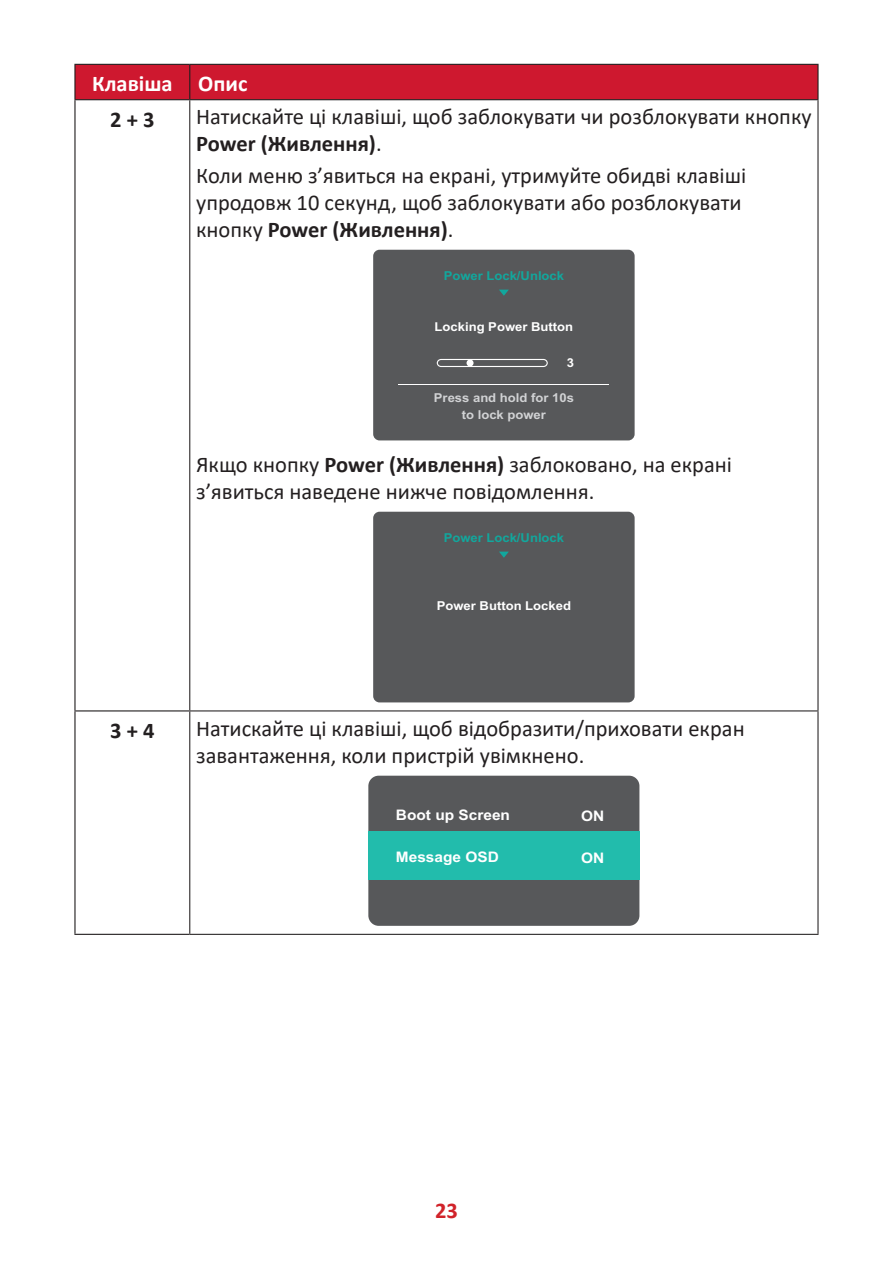
<style>
.page{position:relative;width:893px;height:1263px;background:#fff}
.page>*{position:absolute;margin:0;border:0;box-sizing:border-box;transform-origin:0 0}
.Body{font:22.5px/27px "Calibri";color:#231f20}
.Body-2{font:700 22.5px "Calibri";color:#fff}
.Body-3{font:700 22.5px "Calibri";color:#231f20}
.t1{font:700 22.5px "Calibri";color:#d1232a}
.t2{font:700 14.55px "Arial";color:#fff;scale:1.06 1}
.t3{font:700 12.3px "Arial";color:#fff;scale:1.06 1}
.t4{font:700 12.3px "Arial";color:#12a79d;scale:1.06 1}
.t5{font:700 12.3px/17px "Arial";color:#d1d2d4;text-align:center;scale:1.06 1}
.s1{font-weight:700}
</style>
<div class="page">
<div style="left:76px;top:65px;width:741px;height:34px;background:#ce182f"></div>
<hr style="left:189px;top:100px;width:1px;height:610px;background:#231f20">
<hr style="left:817px;top:100px;width:1px;height:610px;background:#231f20">
<hr style="left:189px;top:710px;width:629px;height:1px;background:#231f20">
<hr style="left:189px;top:711px;width:1px;height:223px;background:#231f20">
<hr style="left:817px;top:711px;width:1px;height:223px;background:#231f20">
<hr style="left:189px;top:934px;width:629px;height:1px;background:#231f20">
<hr style="left:190px;top:64px;width:629px;height:1px;background:#231f20">
<hr style="left:817px;top:65px;width:2px;height:34px;background:#231f20">
<hr style="left:74px;top:99px;width:116px;height:1px;background:#231f20">
<hr style="left:190px;top:99px;width:629px;height:1px;background:#231f20">
<hr style="left:74px;top:64px;width:116px;height:1px;background:#231f20">
<hr style="left:74px;top:65px;width:2px;height:34px;background:#231f20">
<hr style="left:189px;top:65px;width:1px;height:34px;background:#231f20">
<hr style="left:74px;top:711px;width:2px;height:223px;background:#231f20">
<hr style="left:74px;top:934px;width:115px;height:1px;background:#231f20">
<hr style="left:74px;top:100px;width:2px;height:610px;background:#231f20">
<hr style="left:74px;top:710px;width:115px;height:1px;background:#231f20">
<div style="left:373px;top:250px;width:262px;height:190px;background:#57585a;border-radius:6px"></div>
<hr style="left:398px;top:384px;width:211px;height:1px;background:#fff">
<div style="left:437px;top:359px;width:111px;height:8px;border:1px solid #fff;border-radius:4px"></div>
<div style="left:466px;top:359px;width:8px;height:7px;background:#fff;border-radius:50%"></div>
<svg style="left:499px;top:290px;width:10px;height:6px"></svg>
<div style="left:373px;top:512px;width:262px;height:190px;background:#57585a;border-radius:6px"></div>
<svg style="left:499px;top:552px;width:10px;height:6px"></svg>
<div style="left:368px;top:776px;width:271px;height:150px;background:#57585a;border-radius:10px"></div>
<div style="left:368px;top:831px;width:271px;height:49px;background:#22bcac"></div>
<p class="Body-2" style="left:92px;top:68px;width:82px">Клавіша</p>
<p class="Body-2" style="left:198px;top:68px;width:51px">Опис</p>
<p class="Body-3" style="left:110px;top:103px;width:46px">2 + 3</p>
<p class="Body" style="left:196px;top:103px;width:617px">Натискайте ці клавіші, щоб заблокувати чи розблокувати кнопку<br><span class="s1">Power (Живлення)</span>.</p>
<p class="Body" style="left:196px;top:161px;width:552px">Коли меню з’явиться на екрані, утримуйте обидві клавіші упродовж 10 секунд, щоб заблокувати або розблокувати кнопку <span class="s1">Power (Живлення)</span>.</p>
<p class="t4" style="left:444px;top:267px;width:115px">Power Lock/Unlock</p>
<p class="t3" style="left:435px;top:318px;width:132px">Locking Power Button</p>
<p class="t3" style="left:567px;top:354px;width:8px">3</p>
<p class="t5" style="left:434px;top:390px;width:134px">Press and hold for 10s to lock power</p>
<p class="Body" style="left:196px;top:450px;width:537px">Якщо кнопку <span class="s1">Power (Живлення)</span> заблоковано, на екрані з’явиться наведене нижче повідомлення.</p>
<p class="t4" style="left:444px;top:528px;width:115px">Power Lock/Unlock</p>
<p class="t3" style="left:437px;top:596px;width:128px">Power Button Locked</p>
<p class="Body-3" style="left:110px;top:714px;width:46px">3 + 4</p>
<p class="Body" style="left:196px;top:714px;width:550px">Натискайте ці клавіші, щоб відобразити/приховати екран завантаження, коли пристрій увімкнено.</p>
<p class="t2" style="left:396px;top:804px;width:109px">Boot up Screen</p>
<p class="t2" style="left:396px;top:846px;width:99px">Message OSD</p>
<p class="t2" style="left:581px;top:805px;width:23px">ON</p>
<p class="t2" style="left:581px;top:848px;width:23px">ON</p>
<p class="t1" style="left:435px;top:1194px;width:24px">23</p>
</div>
